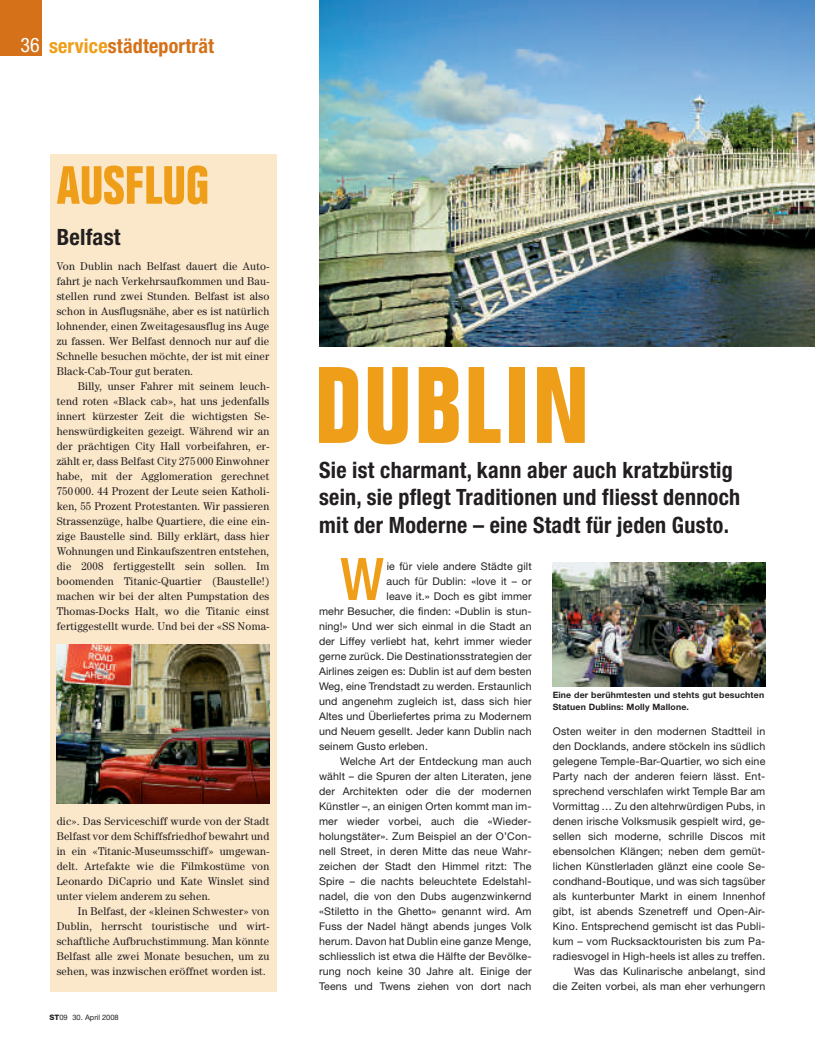
<style>
.page{position:relative;width:815px;height:1063px;background:#fff}
.page>*{position:absolute;margin:0;border:0;box-sizing:border-box;transform-origin:0 0}
.t1{font:700 condensed 106.25px "Folio";letter-spacing:.025em;color:#ee9e18}
.t2{font:500 condensed 58.88px "Helvetica Neue";color:#ee9e18}
.t3{font:700 condensed 52.5px "Folio";color:#ee9e18}
.t4{font:700 condensed 22.5px/27.5px "Helvetica Neue";letter-spacing:.015em;color:#231f20}
.t5{font:700 condensed 20px "Helvetica Neue";letter-spacing:.01em;color:#d47119}
.t6{font:condensed 20px "Helvetica Neue";color:#fff}
.t7{font:11.25px "Century";letter-spacing:.02em;color:#231f20;scale:.95 1}
.t8{font:10.62px/15px "Helvetica Neue";letter-spacing:.015em;color:#231f20;text-align:right}
.t9{font:700 8.75px/11.2px "Helvetica Neue";letter-spacing:.015em;color:#231f20}
.t10{font:7.5px "Helvetica Neue";color:#231f20}
.s1{color:#ee9e18}
.s2{font-weight:800}
</style>
<div class="page">
<img style="left:0;top:0;width:815px;height:992px">
<p class="t6" style="left:21px;top:38px;width:21px">36</p>
<p class="t5" style="left:49px;top:39px;width:166px"><span class="s1">service</span>städteporträt</p>
<p class="t3" style="left:57px;top:166px;width:154px">AUSFLUG</p>
<p class="t4" style="left:57px;top:225px;width:65px">Belfast</p>
<p class="t7" style="left:57px;top:262px;width:225px">Von Dublin nach Belfast dauert die Auto-</p>
<p class="t7" style="left:57px;top:277px;width:225px">fahrt je nach Verkehrsaufkommen und Bau-</p>
<p class="t7" style="left:57px;top:292px;width:225px">stellen rund zwei Stunden. Belfast ist also</p>
<p class="t7" style="left:57px;top:307px;width:225px">schon in Ausflugsnähe, aber es ist natürlich</p>
<p class="t7" style="left:57px;top:322px;width:225px">lohnender, einen Zweitagesausflug ins Auge</p>
<p class="t7" style="left:57px;top:337px;width:225px">zu fassen. Wer Belfast dennoch nur auf die</p>
<p class="t7" style="left:57px;top:352px;width:225px">Schnelle besuchen möchte, der ist mit einer</p>
<p class="t7" style="left:57px;top:367px;width:145px">Black-Cab-Tour gut beraten.</p>
<p class="t7" style="left:78px;top:382px;width:203px">Billy, unser Fahrer mit seinem leuch-</p>
<p class="t7" style="left:57px;top:397px;width:225px">tend roten «Black cab», hat uns jedenfalls</p>
<p class="t7" style="left:57px;top:412px;width:225px">innert kürzester Zeit die wichtigsten Se-</p>
<p class="t7" style="left:57px;top:427px;width:225px">henswürdigkeiten gezeigt. Während wir an</p>
<p class="t7" style="left:57px;top:442px;width:225px">der prächtigen City Hall vorbeifahren, er-</p>
<p class="t7" style="left:57px;top:457px;width:225px">zählt er, dass Belfast City 275 000 Einwohner</p>
<p class="t7" style="left:57px;top:472px;width:225px">habe, mit der Agglomeration gerechnet</p>
<p class="t7" style="left:57px;top:487px;width:225px">750 000. 44 Prozent der Leute seien Katholi-</p>
<p class="t7" style="left:57px;top:502px;width:225px">ken, 55 Prozent Protestanten. Wir passieren</p>
<p class="t7" style="left:57px;top:517px;width:225px">Strassenzüge, halbe Quartiere, die eine ein-</p>
<p class="t7" style="left:57px;top:532px;width:225px">zige Baustelle sind. Billy erklärt, dass hier</p>
<p class="t7" style="left:57px;top:547px;width:225px">Wohnungen und Einkaufszentren entstehen,</p>
<p class="t7" style="left:57px;top:562px;width:225px">die 2008 fertiggestellt sein sollen. Im</p>
<p class="t7" style="left:57px;top:577px;width:225px">boomenden Titanic-Quartier (Baustelle!)</p>
<p class="t7" style="left:57px;top:592px;width:225px">machen wir bei der alten Pumpstation des</p>
<p class="t7" style="left:57px;top:607px;width:225px">Thomas-Docks Halt, wo die Titanic einst</p>
<p class="t7" style="left:57px;top:622px;width:225px">fertiggestellt wurde. Und bei der «SS Noma-</p>
<p class="t7" style="left:57px;top:817px;width:225px">dic». Das Serviceschiff wurde von der Stadt</p>
<p class="t7" style="left:57px;top:832px;width:225px">Belfast vor dem Schiffsfriedhof bewahrt und</p>
<p class="t7" style="left:57px;top:847px;width:225px">in ein «Titanic-Museumsschiff» umgewan-</p>
<p class="t7" style="left:57px;top:862px;width:225px">delt. Artefakte wie die Filmkostüme von</p>
<p class="t7" style="left:57px;top:877px;width:225px">Leonardo DiCaprio und Kate Winslet sind</p>
<p class="t7" style="left:57px;top:892px;width:163px">unter vielem anderem zu sehen.</p>
<p class="t7" style="left:78px;top:907px;width:203px">In Belfast, der «kleinen Schwester» von</p>
<p class="t7" style="left:57px;top:922px;width:225px">Dublin, herrscht touristische und wirt-</p>
<p class="t7" style="left:57px;top:937px;width:225px">schaftliche Aufbruchstimmung. Man könnte</p>
<p class="t7" style="left:57px;top:952px;width:225px">Belfast alle zwei Monate besuchen, um zu</p>
<p class="t7" style="left:57px;top:967px;width:222px">sehen, was inzwischen eröffnet worden ist.</p>
<p class="t10" style="left:50px;top:1015px;width:71px"><span class="s2">ST</span>09 30. April 2008</p>
<p class="t1" style="left:314px;top:367px;width:277px">DUBLIN</p>
<p class="t4" style="left:319px;top:458px;width:423px">Sie ist charmant, kann aber auch kratzbürstig sein, sie pflegt Traditionen und fliesst dennoch mit der Moderne – eine Stadt für jeden Gusto.</p>
<p class="t2" style="left:340px;top:558px;width:45px">W</p>
<p class="t8" style="left:387px;top:560px;width:147px">ie für viele andere Städte gilt</p>
<p class="t8" style="left:387px;top:575px;width:147px">auch für Dublin: «love it – or</p>
<p class="t8" style="left:387px;top:590px;width:147px">leave it.» Doch es gibt immer</p>
<p class="t8" style="left:319px;top:605px;width:214px">mehr Besucher, die finden: «Dublin is stun-</p>
<p class="t8" style="left:319px;top:620px;width:214px">ning!» Und wer sich einmal in die Stadt an</p>
<p class="t8" style="left:319px;top:635px;width:214px">der Liffey verliebt hat, kehrt immer wieder</p>
<p class="t8" style="left:319px;top:650px;width:214px">gerne zurück. Die Destinationsstrategien der</p>
<p class="t8" style="left:319px;top:665px;width:214px">Airlines zeigen es: Dublin ist auf dem besten</p>
<p class="t8" style="left:319px;top:680px;width:214px">Weg, eine Trendstadt zu werden. Erstaunlich</p>
<p class="t8" style="left:319px;top:695px;width:214px">und angenehm zugleich ist, dass sich hier</p>
<p class="t8" style="left:319px;top:710px;width:214px">Altes und Überliefertes prima zu Modernem</p>
<p class="t8" style="left:319px;top:725px;width:214px">und Neuem gesellt. Jeder kann Dublin nach</p>
<p class="t8" style="left:319px;top:740px;width:110px">seinem Gusto erleben.</p>
<p class="t8" style="left:340px;top:755px;width:193px">Welche Art der Entdeckung man auch</p>
<p class="t8" style="left:319px;top:770px;width:214px">wählt – die Spuren der alten Literaten, jene</p>
<p class="t8" style="left:319px;top:785px;width:214px">der Architekten oder die der modernen</p>
<p class="t8" style="left:319px;top:800px;width:214px">Künstler –, an einigen Orten kommt man im-</p>
<p class="t8" style="left:319px;top:815px;width:214px">mer wieder vorbei, auch die «Wieder-</p>
<p class="t8" style="left:319px;top:830px;width:214px">holungstäter». Zum Beispiel an der O’Con-</p>
<p class="t8" style="left:319px;top:845px;width:214px">nell Street, in deren Mitte das neue Wahr-</p>
<p class="t8" style="left:319px;top:860px;width:214px">zeichen der Stadt den Himmel ritzt: The</p>
<p class="t8" style="left:319px;top:875px;width:214px">Spire – die nachts beleuchtete Edelstahl-</p>
<p class="t8" style="left:319px;top:890px;width:214px">nadel, die von den Dubs augenzwinkernd</p>
<p class="t8" style="left:319px;top:905px;width:214px">«Stiletto in the Ghetto» genannt wird. Am</p>
<p class="t8" style="left:319px;top:920px;width:214px">Fuss der Nadel hängt abends junges Volk</p>
<p class="t8" style="left:319px;top:935px;width:214px">herum. Davon hat Dublin eine ganze Menge,</p>
<p class="t8" style="left:319px;top:950px;width:214px">schliesslich ist etwa die Hälfte der Bevölke-</p>
<p class="t8" style="left:319px;top:965px;width:214px">rung noch keine 30 Jahre alt. Einige der</p>
<p class="t8" style="left:319px;top:980px;width:214px">Teens und Twens ziehen von dort nach</p>
<p class="t9" style="left:553px;top:690px;width:213px">Eine der berühmtesten und stehts gut besuchten<br>Statuen Dublins: Molly Mallone.</p>
<p class="t8" style="left:553px;top:725px;width:214px">Osten weiter in den modernen Stadtteil in den Docklands, andere stöckeln ins südlich gelegene Temple-Bar-Quartier, wo sich eine Party nach der anderen feiern lässt. Ent&shy;sprechend verschlafen wirkt Temple Bar am Vormittag … Zu den altehrwürdigen Pubs, in denen irische Volksmusik gespielt wird, ge&shy;sellen sich moderne, schrille Discos mit ebensolchen Klängen; neben dem gemüt&shy;lichen Künstlerladen glänzt eine coole Se&shy;condhand-Boutique, und was sich tagsüber als kunterbunter Markt in einem Innenhof gibt, ist abends Szenetreff und Open-Air-Kino. Entsprechend gemischt ist das Publi&shy;kum – vom Rucksacktouristen bis zum Pa&shy;radiesvogel in High-heels ist alles zu treffen.<br>Was das Kulinarische anbelangt, sind<br>die Zeiten vorbei, als man eher verhungern</p>
</div>
